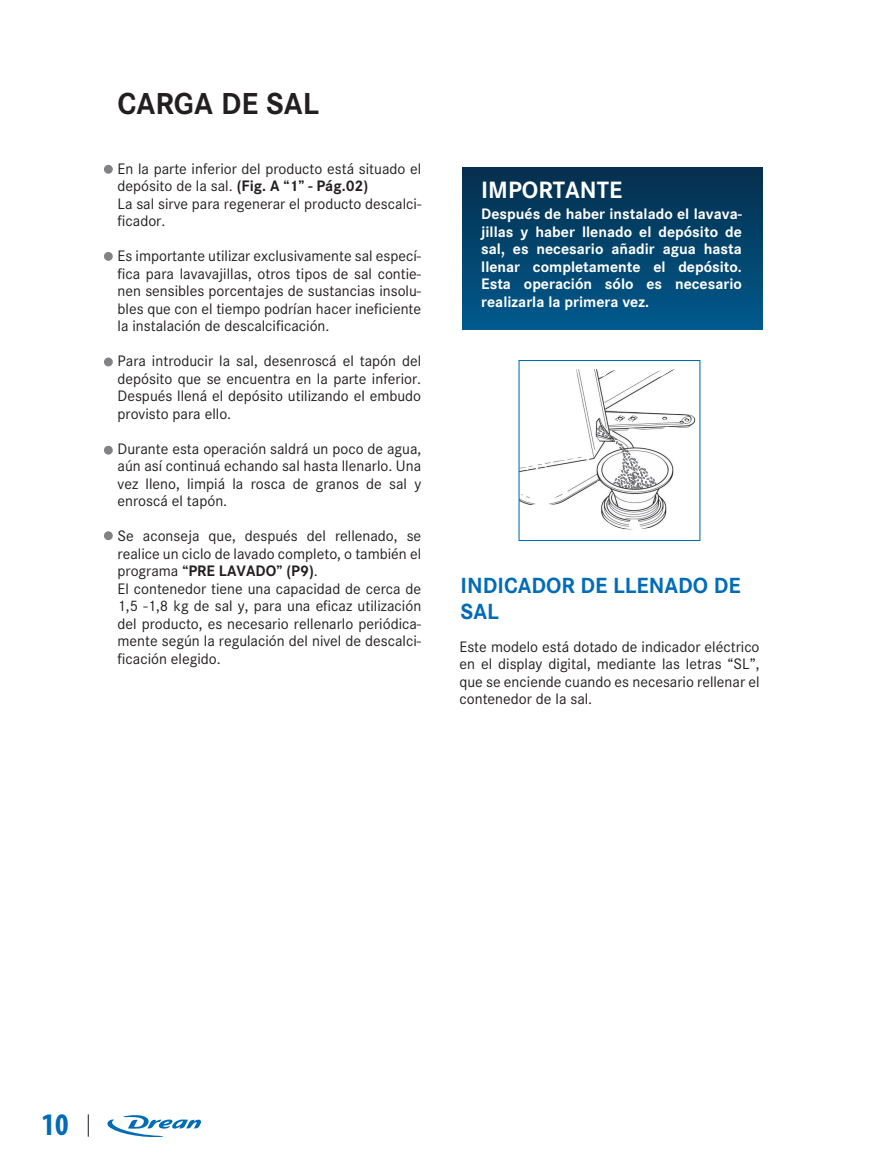
<style>
.page{position:relative;width:870px;height:1168px;background:#fff}
.page>*{position:absolute;margin:0;border:0;box-sizing:border-box;transform-origin:0 0}
.t1{font:700 31.5px "Corporate S";color:#231f20}
.t2{font:700 condensed 31.5px "Myriad Pro";color:#006bb6}
.t3{font:700 24.5px "Corporate S";color:#fff}
.t4{font:700 22.75px/26.2px "Corporate S";color:#006bb7}
.t5{font:15.75px/17.5px "Corporate S";color:#231f20;text-align:justify}
.t6{font:700 15.75px/17.5px "Corporate S";color:#fff;text-align:justify}
.s1{font-weight:700}
</style>
<div class="page">
<div style="left:104px;top:165px;width:9px;height:9px;background:#808285;border-radius:50%"></div>
<div style="left:104px;top:252px;width:9px;height:9px;background:#808285;border-radius:50%"></div>
<div style="left:104px;top:357px;width:9px;height:9px;background:#808285;border-radius:50%"></div>
<div style="left:104px;top:531px;width:9px;height:9px;background:#808285;border-radius:50%"></div>
<div style="left:104px;top:445px;width:9px;height:9px;background:#808285;border-radius:50%"></div>
<div style="left:462px;top:167px;width:300px;height:163px;background:linear-gradient(to bottom,#052e4c,#01598d)"></div>
<img style="left:520px;top:369px;width:176px;height:161px">
<div style="left:518px;top:360px;width:182px;height:181px;border:1px solid #006bb6"></div>
<svg style="left:107px;top:1115px;width:94px;height:22px"></svg>
<svg style="left:88px;top:1114px;width:1px;height:22px"></svg>
<h1 class="t1" style="left:118px;top:86px;width:203px">CARGA DE SAL</h1>
<p class="t5" style="left:118px;top:160px;width:305px;text-align:left">En la parte inferior del producto está situado el depósito de la sal. <span class="s1">(Fig. A “1” - Pág.02)<br></span>La sal sirve para regenerar el producto descalci&shy;ficador.</p>
<p class="t5" style="left:118px;top:247px;width:305px">Es importante utilizar exclusivamente sal especí&shy;fica para lavavajillas, otros tipos de sal contie&shy;nen sensibles porcentajes de sustancias insolu&shy;bles que con el tiempo podrían hacer ineficiente la instalación de descalcificación.</p>
<p class="t5" style="left:118px;top:352px;width:305px">Para introducir la sal, desenroscá el tapón del depósito que se encuentra en la parte inferior.<br>Después llená el depósito utilizando el embudo provisto para ello.</p>
<p class="t5" style="left:118px;top:440px;width:305px">Durante esta operación saldrá un poco de agua, aún así continuá echando sal hasta llenarlo. Una vez lleno, limpiá la rosca de granos de sal y enroscá el tapón.</p>
<p class="t5" style="left:118px;top:527px;width:305px;text-align:left">Se aconseja que, después del rellenado, se realice un ciclo de lavado completo, o también el programa <span class="s1">“PRE LAVADO” (P9)</span>.<br>El contenedor tiene una capacidad de cerca de 1,5 -1,8 kg de sal y, para una eficaz utilización del producto, es necesario rellenarlo periódica&shy;mente según la regulación del nivel de descalci&shy;ficación elegido.</p>
<h2 class="t3" style="left:481px;top:176px;width:143px">IMPORTANTE</h2>
<p class="t6" style="left:481px;top:205px;width:262px">Después de haber instalado el lavava&shy;jillas y haber llenado el depósito de sal, es necesario añadir agua hasta llenar completamente el depósito.<br>Esta operación sólo es necesario realizarla la primera vez.</p>
<h3 class="t4" style="left:461px;top:572px;width:282px">INDICADOR DE LLENADO DE<br>SAL</h3>
<p class="t5" style="left:459px;top:638px;width:302px">Este modelo está dotado de indicador eléctrico en el display digital, mediante las letras “SL”, que se enciende cuando es necesario rellenar el contenedor de la sal.</p>
<h1 class="t2" style="left:42px;top:1104px;width:28px">10</h1>
</div>
